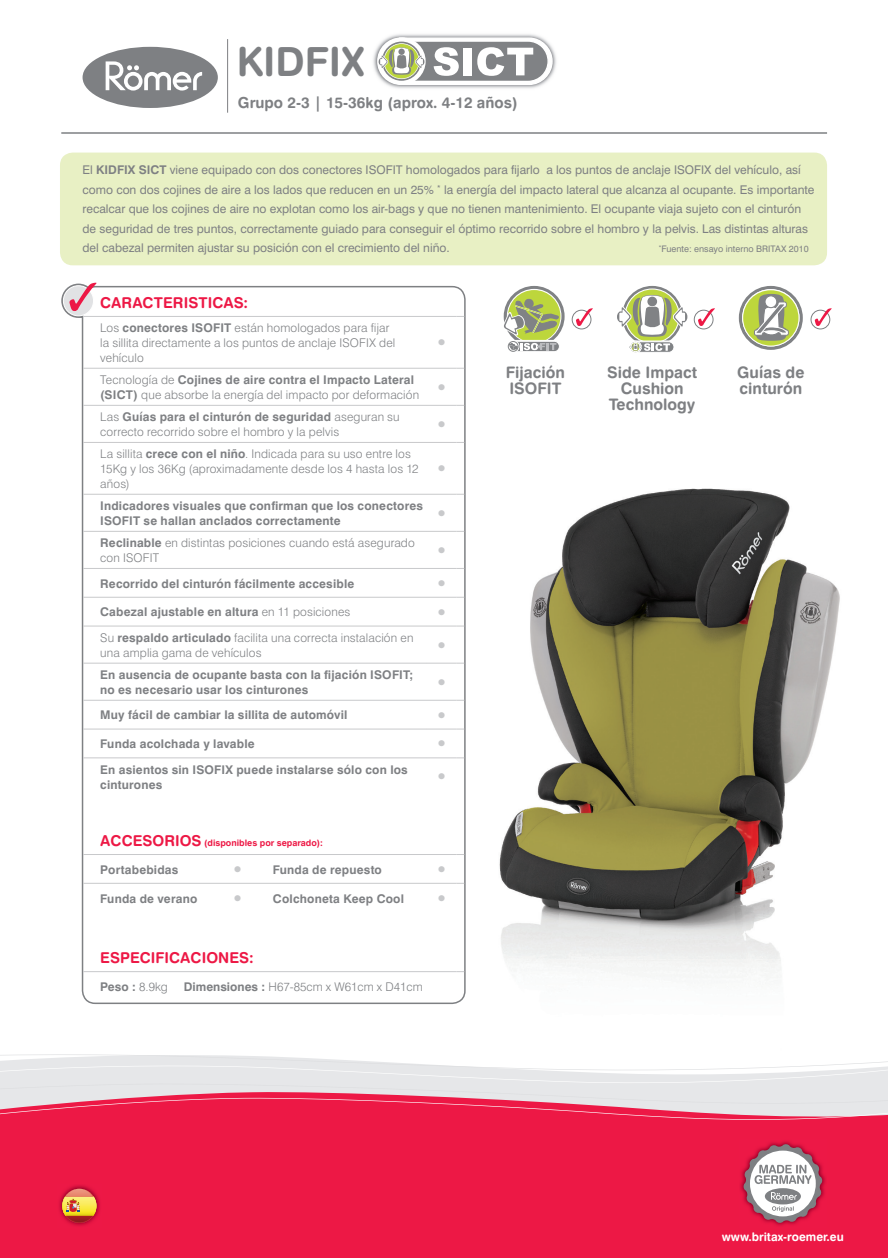
<style>
.page{position:relative;width:888px;height:1258px;background:#fff}
.page>*{position:absolute;margin:0;border:0;box-sizing:border-box;transform-origin:0 0}
.t1{font:40.2px "Swiss 721 BT Bold Rounded";color:#7e8083}
.t2{font:21px "Swiss 721 BT";color:#c8c9cb}
.t3{font:15.9px/15.9px "Swiss 721 BT Bold Rounded";color:#7e8083}
.t4{font:15.15px "Swiss 721 BT Bold Rounded";color:#7e8083}
.t5{font:15px "Swiss 721 BT Bold Rounded";color:#ed1845}
.t6{font:300 12px/14.7px "Swiss 721 BT";letter-spacing:.01em;color:#7e8083}
.t7{font:12px/19.4px "Swiss 721 BT";color:#7e8083}
.t8{font:700 12px/14.7px "Swiss 721 BT";letter-spacing:.015em;color:#7e8083}
.t9{font:11.85px "Swiss 721 BT Bold Rounded";color:#fff}
.t10{font:9px "Swiss 721 BT Bold Rounded";color:#ed1845}
.t11{font:9px "Swiss 721 BT";color:#7e8083}
.s1{font-weight:700}
.s2{font-weight:300}
.s3{font-size:15px}
.s4{font-weight:400;font-size:21px;color:#c8c9cb}
</style>
<div class="page">
<div style="left:60px;top:153px;width:767px;height:112px;background:#e8f0c4;border-radius:13px"></div>
<img style="left:499px;top:488px;width:341px;height:484px">
<div style="left:0;top:1125px;width:888px;height:133px;background:#ed1845"></div>
<svg style="left:0;top:1054px;width:888px;height:11px"></svg>
<svg style="left:0;top:1065px;width:888px;height:60px;background:#ea9eaf"></svg>
<div style="left:82px;top:286px;width:384px;height:718px;border:2px solid #7e8083;border-radius:13px"></div>
<svg style="left:61px;top:283px;width:36px;height:35px"></svg>
<hr style="left:83px;top:316px;width:344px;height:1px;background:#c8c9cb">
<svg style="left:427px;top:316px;width:37px;height:1px"></svg>
<hr style="left:83px;top:368px;width:344px;height:1px;background:#c8c9cb">
<svg style="left:427px;top:368px;width:37px;height:1px"></svg>
<hr style="left:83px;top:405px;width:344px;height:1px;background:#c8c9cb">
<svg style="left:427px;top:405px;width:37px;height:1px"></svg>
<hr style="left:83px;top:442px;width:344px;height:1px;background:#c8c9cb">
<svg style="left:427px;top:442px;width:37px;height:1px"></svg>
<hr style="left:83px;top:494px;width:344px;height:1px;background:#c8c9cb">
<svg style="left:427px;top:494px;width:37px;height:1px"></svg>
<hr style="left:83px;top:531px;width:344px;height:1px;background:#c8c9cb">
<svg style="left:427px;top:531px;width:37px;height:1px"></svg>
<hr style="left:83px;top:568px;width:344px;height:1px;background:#c8c9cb">
<svg style="left:427px;top:568px;width:37px;height:1px"></svg>
<hr style="left:83px;top:597px;width:344px;height:1px;background:#c8c9cb">
<svg style="left:427px;top:597px;width:37px;height:1px"></svg>
<hr style="left:83px;top:626px;width:344px;height:1px;background:#c8c9cb">
<svg style="left:427px;top:626px;width:37px;height:1px"></svg>
<hr style="left:83px;top:663px;width:344px;height:1px;background:#c8c9cb">
<svg style="left:427px;top:663px;width:37px;height:1px"></svg>
<hr style="left:83px;top:700px;width:344px;height:1px;background:#c8c9cb">
<svg style="left:427px;top:700px;width:37px;height:1px"></svg>
<hr style="left:83px;top:729px;width:344px;height:1px;background:#c8c9cb">
<svg style="left:427px;top:729px;width:37px;height:1px"></svg>
<hr style="left:83px;top:757px;width:344px;height:1px;background:#c8c9cb">
<svg style="left:427px;top:757px;width:37px;height:1px"></svg>
<hr style="left:83px;top:854px;width:344px;height:1px;background:#c8c9cb">
<svg style="left:427px;top:854px;width:37px;height:1px"></svg>
<hr style="left:83px;top:883px;width:344px;height:1px;background:#c8c9cb">
<svg style="left:427px;top:883px;width:37px;height:1px"></svg>
<hr style="left:83px;top:971px;width:344px;height:1px;background:#c8c9cb">
<svg style="left:427px;top:971px;width:37px;height:1px"></svg>
<hr style="left:61px;top:132px;width:766px;height:2px;background:#7e8083">
<div style="left:572px;top:310px;width:19px;height:19px;border:1px solid #7e8083;border-radius:50%"></div>
<svg style="left:576px;top:308px;width:17px;height:18px"></svg>
<svg style="left:504px;top:286px;width:61px;height:61px"></svg>
<div style="left:508px;top:290px;width:52px;height:53px;background:#bdd63c;border-radius:50%"></div>
<svg style="left:503px;top:298px;width:58px;height:54px"></svg>
<div style="left:694px;top:310px;width:19px;height:19px;border:1px solid #7e8083;border-radius:50%"></div>
<svg style="left:698px;top:308px;width:17px;height:18px"></svg>
<svg style="left:811px;top:310px;width:19px;height:19px"></svg>
<div style="left:811px;top:310px;width:19px;height:19px;border:1px solid #7e8083;border-radius:50%"></div>
<svg style="left:815px;top:308px;width:16px;height:18px"></svg>
<svg style="left:739px;top:286px;width:64px;height:64px"></svg>
<svg style="left:742px;top:289px;width:57px;height:58px"></svg>
<div style="left:743px;top:290px;width:55px;height:56px;background:#bdd63c;border-radius:50%"></div>
<div style="left:754px;top:329px;width:9px;height:7px;border:1px solid #808285;border-radius:2px"></div>
<div style="left:779px;top:329px;width:10px;height:7px;border:1px solid #808285;border-radius:2px"></div>
<svg style="left:755px;top:294px;width:33px;height:47px"></svg>
<img style="left:373px;top:34px;width:183px;height:55px">
<svg style="left:377px;top:37px;width:176px;height:48px"></svg>
<hr style="left:227px;top:39px;width:1px;height:74px;background:#7e8083">
<svg style="left:622px;top:286px;width:60px;height:60px"></svg>
<svg style="left:625px;top:288px;width:55px;height:55px"></svg>
<svg style="left:617px;top:295px;width:71px;height:58px"></svg>
<svg style="left:83px;top:47px;width:135px;height:61px"></svg>
<img style="left:739px;top:1139px;width:88px;height:88px">
<svg style="left:743px;top:1143px;width:80px;height:80px"></svg>
<img style="left:58px;top:1184px;width:43px;height:43px">
<svg style="left:62px;top:1189px;width:34px;height:34px"></svg>
<h1 class="t1" style="left:237px;top:36px;width:130px">KIDFIX</h1>
<p class="t4" style="left:238px;top:94px;width:281px">Grupo 2-3 | 15-36kg (aprox. 4-12 años)</p>
<p class="t7" style="left:83px;top:160px;width:733px">El <span class="s1">KIDFIX SICT</span> viene equipado con dos conectores ISOFIT homologados para fijarlo a los puntos de anclaje ISOFIX del vehículo, así como con dos cojines de aire a los lados que reducen en un 25% <sup>*</sup> la energía del impacto lateral que alcanza al ocupante. Es importante recalcar que los cojines de aire no explotan como los air-bags y que no tienen mantenimiento. El ocupante viaja sujeto con el cinturón de seguridad de tres puntos, correctamente guiado para conseguir el óptimo recorrido sobre el hombro y la pelvis. Las distintas alturas del cabezal permiten ajustar su posición con el crecimiento del niño.</p>
<p class="t11" style="left:659px;top:243px;width:151px"><sup>*</sup>Fuente: ensayo interno BRITAX 2010</p>
<p class="t5" style="left:100px;top:293px;width:150px">CARACTERISTICAS:</p>
<p class="t6" style="left:100px;top:321px;width:297px">Los <span class="s1">conectores ISOFIT</span> están homologados para fijar la sillita directamente a los puntos de anclaje ISOFIX del vehículo</p>
<h2 class="t2" style="left:435px;top:330px;width:14px">•</h2>
<p class="t6" style="left:100px;top:372px;width:349px">Tecnología de <span class="s1">Cojines de aire contra el Impacto Lateral (SICT)</span> que absorbe la energía del impacto por deformación <sup>•</sup></p>
<p class="t6" style="left:100px;top:410px;width:301px">Las <span class="s1">Guías para el cinturón de seguridad</span> aseguran su correcto recorrido sobre el hombro y la pelvis</p>
<h2 class="t2" style="left:435px;top:412px;width:14px">•</h2>
<p class="t6" style="left:100px;top:447px;width:320px">La sillita <span class="s1">crece con el niño</span>. Indicada para su uso entre los<br>15Kg y los 36Kg (aproximadamente desde los 4 hasta los 12 años)</p>
<h2 class="t2" style="left:435px;top:456px;width:14px">•</h2>
<p class="t8" style="left:100px;top:498px;width:324px">Indicadores visuales que confirman que los conectores<br>ISOFIT se hallan anclados correctamente</p>
<h2 class="t2" style="left:435px;top:501px;width:14px">•</h2>
<p class="t6" style="left:100px;top:536px;width:316px"><span class="s1">Reclinable</span> en distintas posiciones cuando está asegurado con ISOFIT</p>
<h2 class="t2" style="left:435px;top:538px;width:14px">•</h2>
<p class="t8" style="left:100px;top:576px;width:256px">Recorrido del cinturón fácilmente accesible</p>
<h2 class="t2" style="left:435px;top:571px;width:14px">•</h2>
<p class="t8" style="left:100px;top:605px;width:252px">Cabezal ajustable en altura <span class="s2">en 11 posiciones</span></p>
<h2 class="t2" style="left:435px;top:599px;width:14px">•</h2>
<p class="t6" style="left:100px;top:630px;width:315px">Su <span class="s1">respaldo articulado</span> facilita una correcta instalación en una amplia gama de vehículos</p>
<h2 class="t2" style="left:435px;top:632px;width:14px">•</h2>
<p class="t8" style="left:100px;top:667px;width:314px">En ausencia de ocupante basta con la fijación ISOFIT; no es necesario usar los cinturones</p>
<h2 class="t2" style="left:435px;top:669px;width:14px">•</h2>
<p class="t8" style="left:100px;top:708px;width:249px">Muy fácil de cambiar la sillita de automóvil</p>
<h2 class="t2" style="left:435px;top:702px;width:14px">•</h2>
<p class="t8" style="left:100px;top:736px;width:156px">Funda acolchada y lavable</p>
<h2 class="t2" style="left:435px;top:731px;width:14px">•</h2>
<p class="t8" style="left:100px;top:762px;width:309px">En asientos sin ISOFIX puede instalarse sólo con los cinturones</p>
<h2 class="t2" style="left:435px;top:764px;width:14px">•</h2>
<p class="t10" style="left:100px;top:837px;width:224px"><span class="s3">ACCESORIOS</span> (disponibles por separado):</p>
<p class="t8" style="left:100px;top:862px;width:80px">Portabebidas</p>
<p class="t8" style="left:232px;top:862px;width:152px"><span class="s4">•</span> Funda de repuesto</p>
<h2 class="t2" style="left:435px;top:857px;width:14px">•</h2>
<p class="t8" style="left:100px;top:891px;width:99px">Funda de verano</p>
<h2 class="t2" style="left:231px;top:885px;width:14px">•</h2>
<p class="t8" style="left:273px;top:891px;width:133px">Colchoneta Keep Cool</p>
<h2 class="t2" style="left:435px;top:885px;width:14px">•</h2>
<p class="t5" style="left:100px;top:948px;width:155px">ESPECIFICACIONES:</p>
<p class="t8" style="left:100px;top:979px;width:69px">Peso : <span class="s2">8.9kg</span></p>
<p class="t6" style="left:184px;top:979px;width:240px"><span class="s1">Dimensiones :</span> H67-85cm x W61cm x D41cm</p>
<h3 class="t3" style="left:506px;top:364px;width:61px">Fijación<br>ISOFIT</h3>
<h3 class="t3" style="left:737px;top:364px;width:69px">Guías de cinturón</h3>
<h3 class="t3" style="left:607px;top:364px;width:91px;text-align:center">Side Impact<br>Cushion<br>Technology</h3>
<p class="t9" style="left:722px;top:1229px;width:124px">www.britax-roemer.eu</p>
</div>
